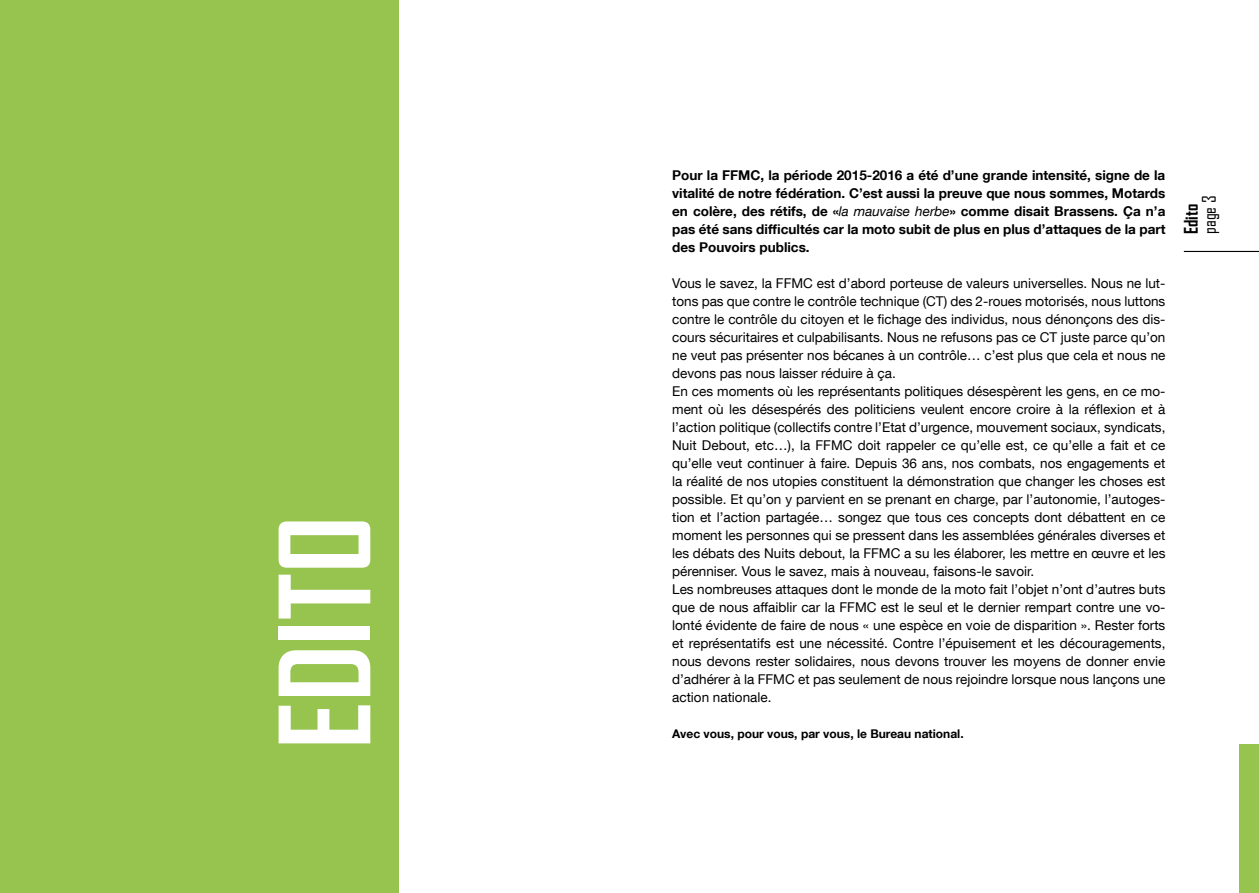
<style>
.page{position:relative;width:1259px;height:893px;background:#fff}
.page>*{position:absolute;margin:0;border:0;box-sizing:border-box;transform-origin:0 0}
.t1{font:700 120px "Agency FB";color:#fff}
.t2{font:700 18px "Agency FB";color:#000}
.t3{font:18px "Agency FB";color:#000}
.t4{font:13.5px/18px "Helvetica Neue LT Com";color:#000}
.t5{font:700 13.5px/18px "Helvetica Neue LT Com";color:#000;text-align:justify}
.t6{font:700 12px "Helvetica Neue LT Com";color:#000}
.s1{font-weight:400;font-style:italic}
</style>
<div class="page">
<hr style="left:1183px;top:251px;width:76px;height:1px;background:#000">
<div style="left:0;top:0;width:398px;height:893px;background:#97c44e"></div>
<div style="left:1239px;top:744px;width:20px;height:149px;background:#97c44e"></div>
<h1 class="t1" style="left:251px;top:749px;width:234px;rotate:-90deg">EDITO</h1>
<p class="t5" style="left:672px;top:166px;width:495px">Pour la FFMC, la période 2015-2016 a été d’une grande intensité, signe de la vitalité de notre fédération. C’est aussi la preuve que nous sommes, Motards en colère, des rétifs, de «<span class="s1">la mauvaise herbe</span>» comme disait Brassens. Ça n’a pas été sans difficultés car la moto subit de plus en plus d’attaques de la part des Pouvoirs publics.</p>
<p class="t4" style="left:672px;top:274px;width:495px">Vous le savez, la FFMC est d’abord porteuse de valeurs universelles. Nous ne lut&shy;tons pas que contre le contrôle technique (CT) des 2-roues motorisés, nous luttons contre le contrôle du citoyen et le fichage des individus, nous dénonçons des dis&shy;cours sécuritaires et culpabilisants. Nous ne refusons pas ce CT juste parce qu’on ne veut pas présenter nos bécanes à un contrôle… c’est plus que cela et nous ne devons pas nous laisser réduire à ça.<br>En ces moments où les représentants politiques désespèrent les gens, en ce mo&shy;ment où les désespérés des politiciens veulent encore croire à la réflexion et à l’action politique (collectifs contre l’Etat d’urgence, mouvement sociaux, syndicats, Nuit Debout, etc…), la FFMC doit rappeler ce qu’elle est, ce qu’elle a fait et ce qu’elle veut continuer à faire. Depuis 36 ans, nos combats, nos engagements et la réalité de nos utopies constituent la démonstration que changer les choses est possible. Et qu’on y parvient en se prenant en charge, par l’autonomie, l’autoges&shy;tion et l’action partagée… songez que tous ces concepts dont débattent en ce moment les personnes qui se pressent dans les assemblées générales diverses et les débats des Nuits debout, la FFMC a su les élaborer, les mettre en œuvre et les pérenniser. Vous le savez, mais à nouveau, faisons-le savoir.<br>Les nombreuses attaques dont le monde de la moto fait l’objet n’ont d’autres buts que de nous affaiblir car la FFMC est le seul et le dernier rempart contre une vo&shy;lonté évidente de faire de nous « une espèce en voie de disparition ». Rester forts et représentatifs est une nécessité. Contre l’épuisement et les découragements, nous devons rester solidaires, nous devons trouver les moyens de donner envie d’adhérer à la FFMC et pas seulement de nous rejoindre lorsque nous lançons une action nationale.</p>
<p class="t6" style="left:672px;top:726px;width:293px">Avec vous, pour vous, par vous, le Bureau national.</p>
<h2 class="t2" style="left:1180px;top:234px;width:32px;rotate:-90deg">Edito</h2>
<h2 class="t3" style="left:1198px;top:234px;width:40px;rotate:-90deg">page 3</h2>
</div>
